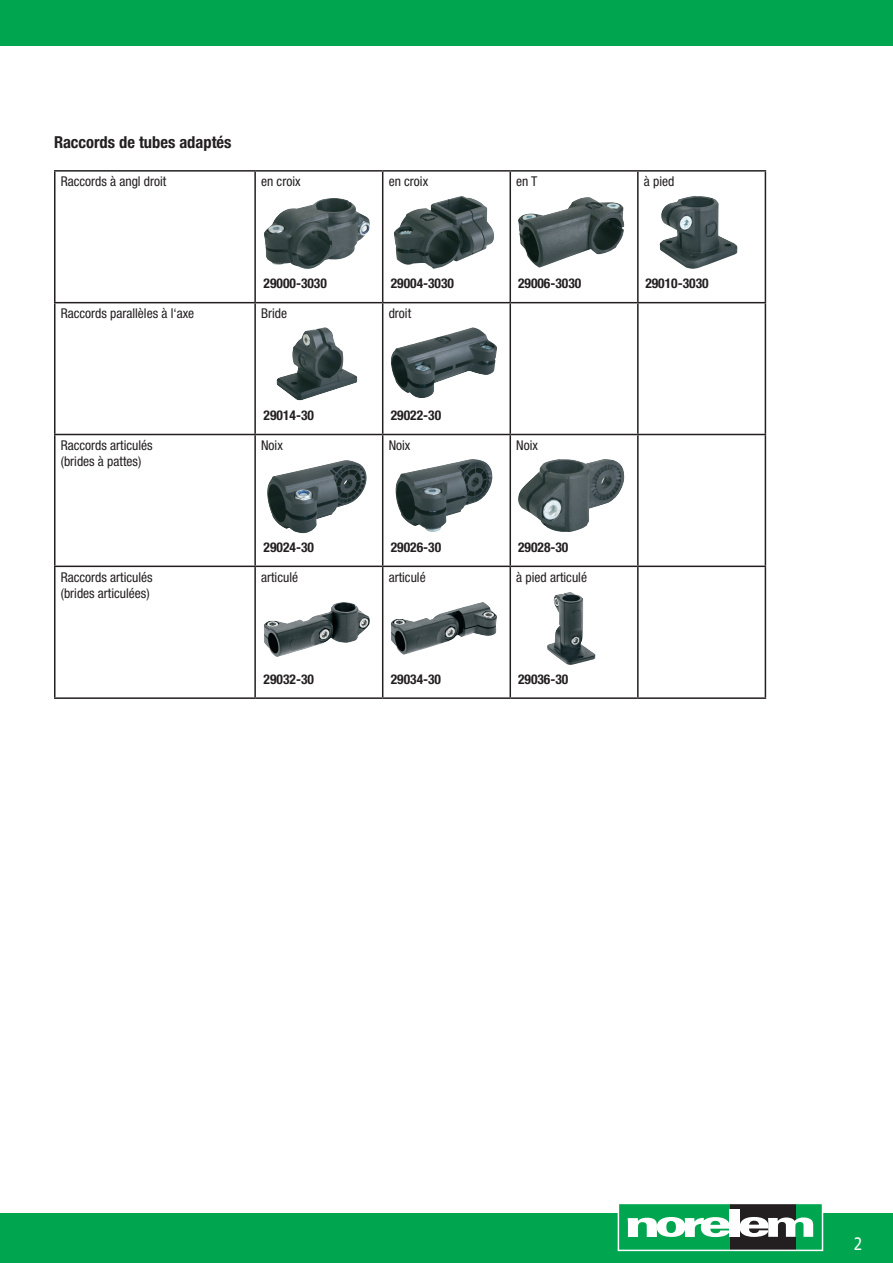
<style>
.page{position:relative;width:893px;height:1263px;background:#fff}
.page>*{position:absolute;margin:0;border:0;box-sizing:border-box;transform-origin:0 0}
.t1{font:18px "Frutiger Neue LTW1 G";color:#fff;scale:.81 1}
.t2{font:700 condensed 16.5px "Helvetica Neue LTW1 G";color:#231f20}
.t3{font:condensed 13.5px/16.2px "Helvetica Neue LTW1 G";color:#231f20}
.t4{font:700 condensed 13.5px "Helvetica Neue LTW1 G";color:#231f20}
</style>
<div class="page">
<div style="left:0;top:0;width:893px;height:46px;background:#00a54f"></div>
<div style="left:0;top:1213px;width:893px;height:50px;background:#00a54f"></div>
<div style="left:618px;top:1203px;width:204px;height:47px;background:#00a54f"></div>
<div style="left:730px;top:1203px;width:65px;height:47px;background:#231f20"></div>
<svg style="left:628px;top:1217px;width:102px;height:20px"></svg>
<div style="left:730px;top:1209px;width:10px;height:28px;background:#fff"></div>
<svg style="left:740px;top:1217px;width:73px;height:20px"></svg>
<div style="left:618px;top:1203px;width:205px;height:48px;border:2px solid #fff"></div>
<img style="left:264px;top:198px;width:106px;height:71px">
<img style="left:276px;top:327px;width:81px;height:74px">
<img style="left:267px;top:460px;width:100px;height:73px">
<img style="left:264px;top:602px;width:106px;height:55px">
<img style="left:394px;top:196px;width:100px;height:73px">
<img style="left:391px;top:327px;width:106px;height:71px">
<img style="left:395px;top:459px;width:98px;height:73px">
<img style="left:391px;top:602px;width:106px;height:53px">
<img style="left:518px;top:197px;width:106px;height:70px">
<img style="left:518px;top:459px;width:106px;height:73px">
<img style="left:547px;top:592px;width:23px;height:59px">
<img style="left:659px;top:196px;width:78px;height:73px">
<hr style="left:54px;top:170px;width:201px;height:2px;background:#231f20">
<hr style="left:54px;top:172px;width:2px;height:130px;background:#231f20">
<hr style="left:255px;top:170px;width:128px;height:2px;background:#231f20">
<hr style="left:254px;top:172px;width:2px;height:130px;background:#231f20">
<hr style="left:383px;top:170px;width:127px;height:2px;background:#231f20">
<hr style="left:382px;top:172px;width:1px;height:130px;background:#231f20">
<hr style="left:510px;top:170px;width:128px;height:2px;background:#231f20">
<hr style="left:509px;top:172px;width:2px;height:130px;background:#231f20">
<hr style="left:638px;top:170px;width:128px;height:2px;background:#231f20">
<hr style="left:637px;top:172px;width:2px;height:130px;background:#231f20">
<hr style="left:765px;top:172px;width:1px;height:130px;background:#231f20">
<hr style="left:54px;top:302px;width:201px;height:1px;background:#231f20">
<hr style="left:54px;top:303px;width:2px;height:131px;background:#231f20">
<hr style="left:255px;top:302px;width:128px;height:1px;background:#231f20">
<hr style="left:254px;top:303px;width:2px;height:131px;background:#231f20">
<hr style="left:383px;top:302px;width:127px;height:1px;background:#231f20">
<hr style="left:382px;top:303px;width:1px;height:131px;background:#231f20">
<hr style="left:510px;top:302px;width:128px;height:1px;background:#231f20">
<hr style="left:509px;top:303px;width:2px;height:131px;background:#231f20">
<hr style="left:638px;top:302px;width:128px;height:1px;background:#231f20">
<hr style="left:637px;top:303px;width:2px;height:131px;background:#231f20">
<hr style="left:765px;top:303px;width:1px;height:131px;background:#231f20">
<hr style="left:54px;top:434px;width:201px;height:1px;background:#231f20">
<hr style="left:54px;top:435px;width:2px;height:131px;background:#231f20">
<hr style="left:255px;top:434px;width:128px;height:1px;background:#231f20">
<hr style="left:254px;top:435px;width:2px;height:131px;background:#231f20">
<hr style="left:383px;top:434px;width:127px;height:1px;background:#231f20">
<hr style="left:382px;top:435px;width:1px;height:131px;background:#231f20">
<hr style="left:510px;top:434px;width:128px;height:1px;background:#231f20">
<hr style="left:509px;top:435px;width:2px;height:131px;background:#231f20">
<hr style="left:638px;top:434px;width:128px;height:1px;background:#231f20">
<hr style="left:637px;top:435px;width:2px;height:131px;background:#231f20">
<hr style="left:765px;top:435px;width:1px;height:131px;background:#231f20">
<hr style="left:54px;top:566px;width:201px;height:1px;background:#231f20">
<hr style="left:54px;top:567px;width:2px;height:130px;background:#231f20">
<hr style="left:255px;top:566px;width:128px;height:1px;background:#231f20">
<hr style="left:254px;top:567px;width:2px;height:130px;background:#231f20">
<hr style="left:383px;top:566px;width:127px;height:1px;background:#231f20">
<hr style="left:382px;top:567px;width:1px;height:130px;background:#231f20">
<hr style="left:510px;top:566px;width:128px;height:1px;background:#231f20">
<hr style="left:509px;top:567px;width:2px;height:130px;background:#231f20">
<hr style="left:638px;top:566px;width:128px;height:1px;background:#231f20">
<hr style="left:637px;top:567px;width:2px;height:130px;background:#231f20">
<hr style="left:765px;top:567px;width:1px;height:130px;background:#231f20">
<hr style="left:54px;top:697px;width:201px;height:2px;background:#231f20">
<hr style="left:255px;top:697px;width:128px;height:2px;background:#231f20">
<hr style="left:383px;top:697px;width:127px;height:2px;background:#231f20">
<hr style="left:510px;top:697px;width:128px;height:2px;background:#231f20">
<hr style="left:638px;top:697px;width:128px;height:2px;background:#231f20">
<p class="t2" style="left:54px;top:132px;width:179px">Raccords de tubes adaptés</p>
<p class="t3" style="left:61px;top:174px;width:107px">Raccords à angl droit</p>
<p class="t3" style="left:261px;top:174px;width:41px">en croix</p>
<p class="t3" style="left:389px;top:174px;width:41px">en croix</p>
<p class="t3" style="left:516px;top:174px;width:23px">en T</p>
<p class="t3" style="left:644px;top:174px;width:32px">à pied</p>
<p class="t4" style="left:264px;top:275px;width:65px">29000-3030</p>
<p class="t4" style="left:391px;top:275px;width:65px">29004-3030</p>
<p class="t4" style="left:518px;top:275px;width:65px">29006-3030</p>
<p class="t4" style="left:645px;top:275px;width:65px">29010-3030</p>
<p class="t3" style="left:61px;top:305px;width:135px">Raccords parallèles à l‘axe</p>
<p class="t3" style="left:261px;top:305px;width:28px">Bride</p>
<p class="t3" style="left:389px;top:305px;width:24px">droit</p>
<p class="t4" style="left:264px;top:407px;width:52px">29014-30</p>
<p class="t4" style="left:391px;top:407px;width:52px">29022-30</p>
<p class="t3" style="left:61px;top:437px;width:93px">Raccords articulés (brides à pattes)</p>
<p class="t3" style="left:261px;top:437px;width:23px">Noix</p>
<p class="t3" style="left:389px;top:437px;width:23px">Noix</p>
<p class="t3" style="left:516px;top:437px;width:23px">Noix</p>
<p class="t4" style="left:264px;top:539px;width:52px">29024-30</p>
<p class="t4" style="left:391px;top:539px;width:52px">29026-30</p>
<p class="t4" style="left:518px;top:539px;width:52px">29028-30</p>
<p class="t3" style="left:61px;top:569px;width:93px">Raccords articulés (brides articulées)</p>
<p class="t3" style="left:261px;top:569px;width:38px">articulé</p>
<p class="t3" style="left:389px;top:569px;width:38px">articulé</p>
<p class="t3" style="left:516px;top:569px;width:72px">à pied articulé</p>
<p class="t4" style="left:264px;top:671px;width:52px">29032-30</p>
<p class="t4" style="left:391px;top:671px;width:52px">29034-30</p>
<p class="t4" style="left:518px;top:671px;width:52px">29036-30</p>
<h1 class="t1" style="left:854px;top:1230px;width:12px">2</h1>
</div>
